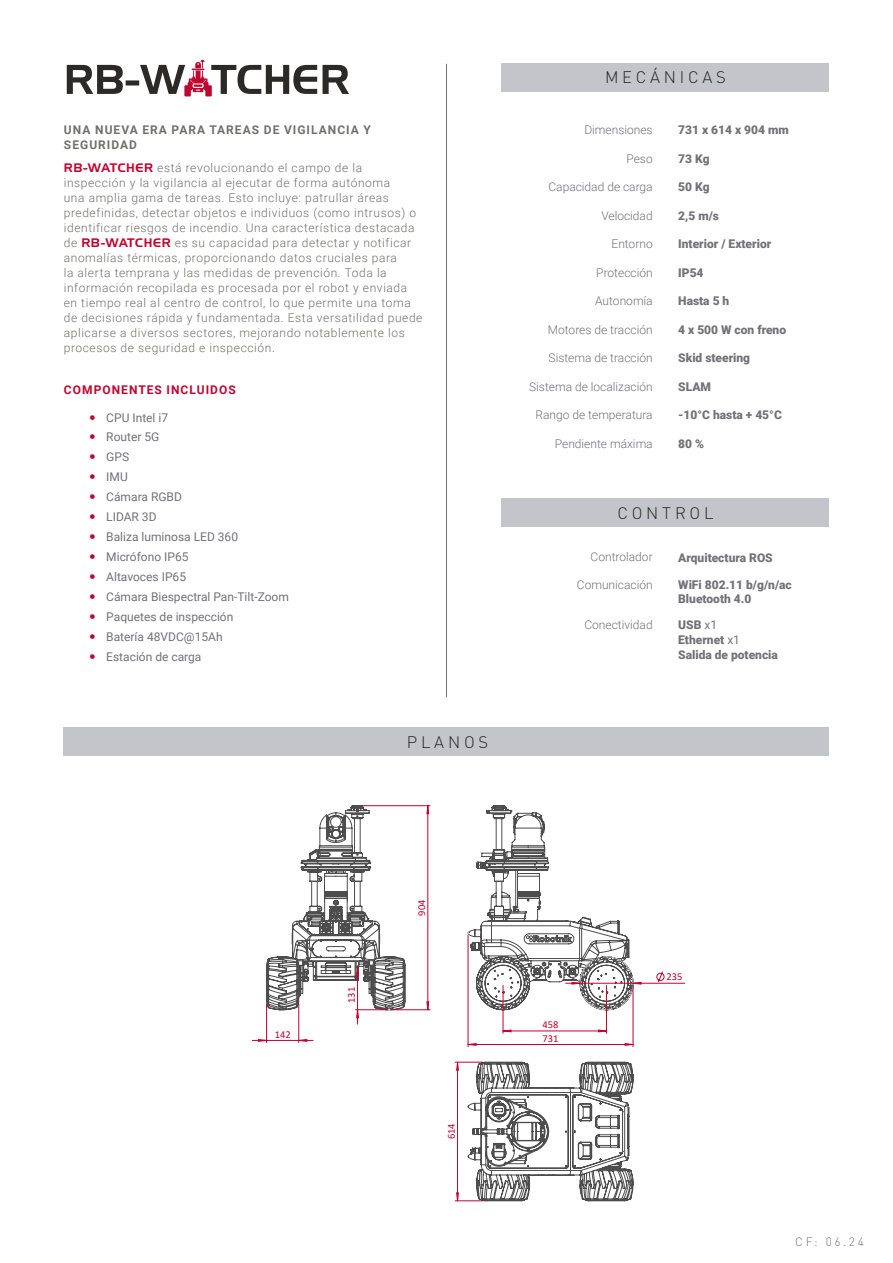
<style>
.page{position:relative;width:893px;height:1263px;background:#fff}
.page>*{position:absolute;margin:0;border:0;box-sizing:border-box;transform-origin:0 0}
.t1{font:300 16.5px "DIN Pro";letter-spacing:.23em;color:#202722}
.t2{font:300 12px/15px "Roboto";letter-spacing:.05em;color:#70706e}
.t3{font:300 12px "Roboto";color:#727277}
.t4{font:900 12px/15px "Roboto";color:#727277}
.t5{font:12px/20px "Roboto";color:#727277}
.t6{font:700 12px/15px "Roboto";letter-spacing:.085em;color:#70706e}
.t7{font:700 12px "Roboto";letter-spacing:.085em;color:#c00630}
.t8{font:300 12px "DIN Pro";color:#727277}
.t9{font:10.5px/13.5px "Calibri";color:#c2032f}
.s1{font-family:"Handel Gothic BT";font-weight:400;color:#c00630}
.s2{font-weight:400}
</style>
<div class="page">
<div style="left:501px;top:64px;width:328px;height:28px;background:#c3c5ca"></div>
<div style="left:501px;top:499px;width:328px;height:28px;background:#c3c5ca"></div>
<div style="left:64px;top:728px;width:765px;height:28px;background:#c3c5ca"></div>
<hr style="left:446px;top:64px;width:1px;height:633px;background:#727277">
<svg style="left:656px;top:971px;width:8px;height:11px"></svg>
<hr style="left:266px;top:1003px;width:1px;height:40px;background:#c2032f">
<hr style="left:298px;top:1003px;width:1px;height:40px;background:#c2032f">
<hr style="left:468px;top:935px;width:1px;height:112px;background:#c2032f">
<hr style="left:633px;top:985px;width:1px;height:62px;background:#c2032f">
<hr style="left:633px;top:983px;width:52px;height:1px;background:#c2032f">
<hr style="left:391px;top:1009px;width:39px;height:1px;background:#c2032f">
<hr style="left:362px;top:805px;width:68px;height:1px;background:#c2032f">
<svg style="left:252px;top:1039px;width:61px;height:3px"></svg>
<svg style="left:455px;top:1061px;width:179px;height:140px"></svg>
<svg style="left:467px;top:805px;width:174px;height:241px"></svg>
<svg style="left:426px;top:805px;width:3px;height:205px"></svg>
<svg style="left:266px;top:805px;width:140px;height:219px"></svg>
<svg style="left:67px;top:60px;width:282px;height:36px"></svg>
<p class="t6" style="left:64px;top:122px;width:308px">UNA NUEVA ERA PARA TAREAS DE VIGILANCIA Y<br>SEGURIDAD</p>
<p class="t2" style="left:64px;top:160px;width:360px"><span class="s1">RB-WATCHER</span> está revolucionando el campo de la inspección y la vigilancia al ejecutar de forma autónoma<br>una amplia gama de tareas. Esto incluye: patrullar áreas predefinidas, detectar objetos e individuos (como intrusos) o identificar riesgos de incendio. Una característica destacada de <span class="s1">RB-WATCHER</span> es su capacidad para detectar y notificar anomalías térmicas, proporcionando datos cruciales para<br>la alerta temprana y las medidas de prevención. Toda la información recopilada es procesada por el robot y enviada en tiempo real al centro de control, lo que permite una toma de decisiones rápida y fundamentada. Esta versatilidad puede aplicarse a diversos sectores, mejorando notablemente los procesos de seguridad e inspección.</p>
<p class="t7" style="left:64px;top:382px;width:173px">COMPONENTES INCLUIDOS</p>
<p class="t5" style="left:106px;top:407px;width:184px">CPU Intel i7<br>Router 5G<br>GPS<br>IMU<br>Cámara RGBD<br>LIDAR 3D<br>Baliza luminosa LED 360<br>Micrófono IP65<br>Altavoces IP65<br>Cámara Biespectral Pan-Tilt-Zoom<br>Paquetes de inspección<br>Batería 48VDC@15Ah<br>Estación de carga</p>
<h1 class="t1" style="left:407px;top:729px;width:83px">PLANOS</h1>
<h1 class="t1" style="left:605px;top:65px;width:122px">MECÁNICAS</h1>
<p class="t3" style="left:584px;top:121px;width:70px">Dimensiones</p>
<p class="t4" style="left:678px;top:122px;width:112px">731 x 614 x 904 mm</p>
<p class="t3" style="left:626px;top:150px;width:28px">Peso</p>
<p class="t4" style="left:678px;top:150px;width:33px">73 Kg</p>
<p class="t3" style="left:548px;top:178px;width:106px">Capacidad de carga</p>
<p class="t4" style="left:678px;top:179px;width:33px">50 Kg</p>
<p class="t3" style="left:601px;top:207px;width:53px">Velocidad</p>
<p class="t4" style="left:678px;top:207px;width:42px">2,5 m/s</p>
<p class="t3" style="left:611px;top:235px;width:43px">Entorno</p>
<p class="t4" style="left:678px;top:236px;width:95px">Interior / Exterior</p>
<p class="t3" style="left:596px;top:264px;width:58px">Protección</p>
<p class="t4" style="left:678px;top:264px;width:27px">IP54</p>
<p class="t3" style="left:595px;top:292px;width:59px">Autonomía</p>
<p class="t4" style="left:678px;top:293px;width:53px">Hasta 5 h</p>
<p class="t3" style="left:548px;top:321px;width:106px">Motores de tracción</p>
<p class="t4" style="left:678px;top:321px;width:109px">4 x 500 W con freno</p>
<p class="t3" style="left:549px;top:349px;width:106px">Sistema de tracción</p>
<p class="t4" style="left:678px;top:350px;width:73px">Skid steering</p>
<p class="t3" style="left:529px;top:378px;width:125px">Sistema de localización</p>
<p class="t4" style="left:678px;top:378px;width:34px">SLAM</p>
<p class="t3" style="left:536px;top:406px;width:119px">Rango de temperatura</p>
<p class="t4" style="left:678px;top:407px;width:105px">-10°C hasta + 45°C</p>
<p class="t3" style="left:555px;top:435px;width:99px">Pendiente máxima</p>
<p class="t4" style="left:678px;top:435px;width:27px">80 %</p>
<h1 class="t1" style="left:617px;top:500px;width:97px">CONTROL</h1>
<p class="t3" style="left:591px;top:548px;width:64px">Controlador</p>
<p class="t4" style="left:678px;top:550px;width:96px">Arquitectura ROS</p>
<p class="t3" style="left:577px;top:577px;width:77px">Comunicación</p>
<p class="t4" style="left:678px;top:578px;width:115px;line-height:13.5px">WiFi 802.11 b/g/n/ac<br>Bluetooth 4.0</p>
<p class="t3" style="left:584px;top:616px;width:70px">Conectividad</p>
<p class="t4" style="left:678px;top:617px;width:101px">USB <span class="s2">x1<br></span>Ethernet <span class="s2">x1<br></span>Salida de potencia</p>
<p class="t9" style="left:275px;top:1027px;width:18px">142</p>
<p class="t9" style="left:344px;top:1003px;width:18px;rotate:-90deg">131</p>
<p class="t9" style="left:415px;top:916px;width:18px;rotate:-90deg">904</p>
<p class="t9" style="left:444px;top:1139px;width:18px;rotate:-90deg">614</p>
<p class="t9" style="left:543px;top:1018px;width:18px">458<br>731</p>
<p class="t9" style="left:666px;top:970px;width:18px">235</p>
<p class="t8" style="left:795px;top:1232px;width:70px">CF: 06.24</p>
</div>
